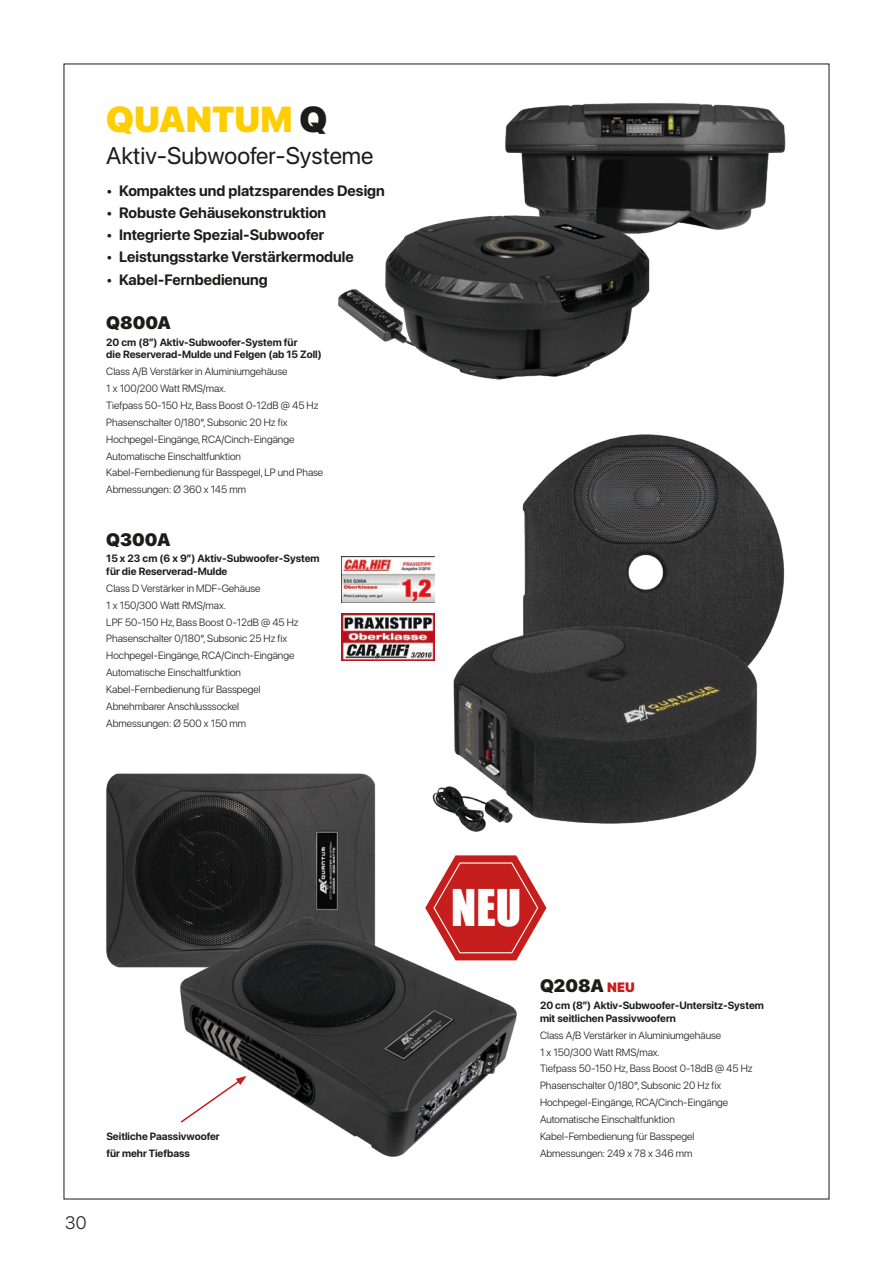
<style>
.page{position:relative;width:893px;height:1263px;background:#fff}
.page>*{position:absolute;margin:0;border:0;box-sizing:border-box;transform-origin:0 0}
.t1{font:46.5px "Impact";color:#fff}
.t2{font:36px "SF Pro";color:#ffcd00}
.t3{font:24px "SF Pro Display";color:#1c1c1b}
.t4{font:900 18px "SF Pro Display";color:#1c1c1b}
.t5{font:300 18px "SF Pro Display";color:#1c1c1b}
.t6{font:700 15px "SF Pro Display";color:#1c1c1b}
.t7{font:300 10.5px/16.8px "SF Pro Display";color:#1c1c1b}
.t8{font:700 10.5px/12.6px "SF Pro Display";color:#1c1c1b}
.s1{color:#1c1c1b}
.s2{font-size:13.5px;color:#c61d1d}
</style>
<div class="page">
<img style="left:106px;top:773px;width:270px;height:195px">
<img style="left:522px;top:434px;width:263px;height:220px">
<img style="left:341px;top:556px;width:93px;height:47px">
<img style="left:341px;top:613px;width:93px;height:47px">
<img style="left:505px;top:103px;width:281px;height:129px">
<img style="left:338px;top:212px;width:314px;height:168px">
<img style="left:425px;top:625px;width:333px;height:207px">
<img style="left:164px;top:910px;width:353px;height:247px">
<svg style="left:169px;top:1047px;width:90px;height:104px"></svg>
<svg style="left:425px;top:855px;width:121px;height:105px"></svg>
<h2 class="t2" style="left:106px;top:98px;width:222px">QUANTUM <span class="s1">Q</span></h2>
<h3 class="t3" style="left:106px;top:141px;width:269px">Aktiv-Subwoofer-Systeme</h3>
<h3 class="t6" style="left:106px;top:182px;width:280px">• Kompaktes und platzsparendes Design</h3>
<h3 class="t6" style="left:106px;top:204px;width:221px">• Robuste Gehäusekonstruktion</h3>
<h3 class="t6" style="left:106px;top:226px;width:220px">• Integrierte Spezial-Subwoofer</h3>
<h3 class="t6" style="left:106px;top:248px;width:249px">• Leistungsstarke Verstärkermodule</h3>
<h3 class="t6" style="left:106px;top:271px;width:163px">• Kabel-Fernbedienung</h3>
<h3 class="t4" style="left:106px;top:312px;width:66px">Q800A</h3>
<p class="t8" style="left:106px;top:336px;width:217px">20 cm (8”) Aktiv-Subwoofer-System für<br>die Reserverad-Mulde und Felgen (ab 15 Zoll)</p>
<p class="t7" style="left:106px;top:363px;width:218px">Class A/B Verstärker in Aluminiumgehäuse<br>1 x 100/200 Watt RMS/max.<br>Tiefpass 50-150 Hz, Bass Boost 0-12dB @ 45 Hz Phasenschalter 0/180°, Subsonic 20 Hz fix Hochpegel-Eingänge, RCA/Cinch-Eingänge Automatische Einschaltfunktion Kabel-Fernbedienung für Basspegel, LP und Phase Abmessungen: Ø 360 x 145 mm</p>
<h3 class="t4" style="left:106px;top:529px;width:66px">Q300A</h3>
<p class="t8" style="left:106px;top:552px;width:215px">15 x 23 cm (6 x 9”) Aktiv-Subwoofer-System für die Reserverad-Mulde</p>
<p class="t7" style="left:106px;top:580px;width:194px">Class D Verstärker in MDF-Gehäuse<br>1 x 150/300 Watt RMS/max.<br>LPF 50-150 Hz, Bass Boost 0-12dB @ 45 Hz Phasenschalter 0/180°, Subsonic 25 Hz fix Hochpegel-Eingänge, RCA/Cinch-Eingänge Automatische Einschaltfunktion Kabel-Fernbedienung für Basspegel Abnehmbarer Anschlusssockel Abmessungen: Ø 500 x 150 mm</p>
<p class="t8" style="left:106px;top:1128px;width:115px;line-height:16.8px">Seitliche Paassivwoofer für mehr Tiefbass</p>
<h3 class="t5" style="left:65px;top:1212px;width:23px">30</h3>
<h1 class="t1" style="left:451px;top:871px;width:71px">NEU</h1>
<h3 class="t4" style="left:540px;top:976px;width:96px">Q208A <span class="s2">NEU</span></h3>
<p class="t8" style="left:540px;top:999px;width:225px">20 cm (8”) Aktiv-Subwoofer-Untersitz-System mit seitlichen Passivwoofern</p>
<p class="t7" style="left:540px;top:1027px;width:214px">Class A/B Verstärker in Aluminiumgehäuse<br>1 x 150/300 Watt RMS/max.<br>Tiefpass 50-150 Hz, Bass Boost 0-18dB @ 45 Hz Phasenschalter 0/180°, Subsonic 20 Hz fix Hochpegel-Eingänge, RCA/Cinch-Eingänge Automatische Einschaltfunktion Kabel-Fernbedienung für Basspegel Abmessungen: 249 x 78 x 346 mm</p>
</div>
